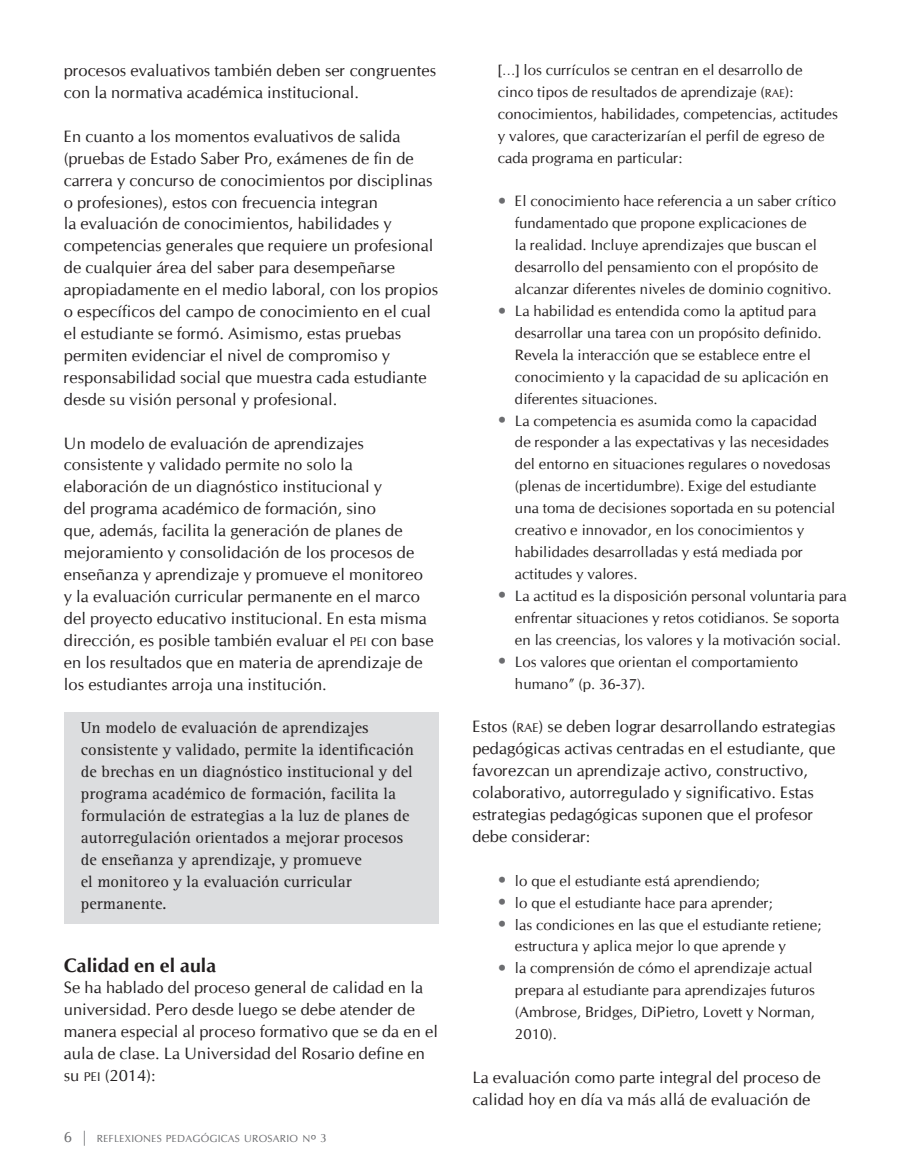
<style>
.page{position:relative;width:915px;height:1170px;background:#fff}
.page>*{position:absolute;margin:0;border:0;box-sizing:border-box;transform-origin:0 0}
.t1{font:700 19.5px "Cg Omega";letter-spacing:.005em;color:#231f20}
.t2{font:16.5px/21.9px "Cg Omega";letter-spacing:.005em;color:#231f20}
.t3{font:16.5px/21.9px "Rotis Serif";letter-spacing:.005em;color:#231f20}
.t4{font:15px/21.9px "Cg Omega";letter-spacing:.005em;color:#231f20}
.t5{font:10.2px "Cg Omega";letter-spacing:.02em;color:#6c6d70}
.s1{font-size:12.6px}
.s2{font-size:15px}
.s3{font-size:13.5px}
.s4{font-size:12px}
.s5{font-size:11.4px}
.s6{font-size:12px;color:#6c6d70}
</style>
<div class="page">
<div style="left:64px;top:711px;width:374px;height:212px;background:#dcdddf"></div>
<p class="t2" style="left:64px;top:60px;width:374px">procesos evaluativos también deben ser congruentes con la normativa académica institucional.</p>
<p class="t2" style="left:64px;top:125px;width:376px">En cuanto a los momentos evaluativos de salida (pruebas de Estado Saber Pro, exámenes de fin de carrera y concurso de conocimientos por disciplinas o profesiones), estos con frecuencia integran<br>la evaluación de conocimientos, habilidades y competencias generales que requiere un profesional de cualquier área del saber para desempeñarse apropiadamente en el medio laboral, con los propios o específicos del campo de conocimiento en el cual el estudiante se formó. Asimismo, estas pruebas permiten evidenciar el nivel de compromiso y responsabilidad social que muestra cada estudiante desde su visión personal y profesional.</p>
<p class="t2" style="left:64px;top:432px;width:371px">U n modelo de evaluación de aprendizajes consistente y validado permite no solo la elaboración de un diagnóstico institucional y<br>del programa académico de formación, sino<br>que, además, facilita la generación de planes de mejoramiento y consolidación de los procesos de enseñanza y aprendizaje y promueve el monitoreo y la evaluación curricular permanente en el marco del proyecto educativo institucional. En esta misma dirección, es posible también evaluar el <span class="s1">PEI</span> con base en los resultados que en materia de aprendizaje de los estudiantes arroja una institución.</p>
<p class="t3" style="left:81px;top:717px;width:334px">Un modelo de evaluación de aprendizajes consistente y validado, permite la identificación de brechas en un diagnóstico institucional y del programa académico de formación, facilita la formulación de estrategias a la luz de planes de autorregulación orientados a mejorar procesos de enseñanza y aprendizaje, y promueve<br>el monitoreo y la evaluación curricular permanente.</p>
<p class="t1" style="left:64px;top:953px;width:154px">Calidad en el aula</p>
<p class="t2" style="left:64px;top:977px;width:375px">Se ha hablado del proceso general de calidad en la universidad. Pero desde luego se debe atender de manera especial al proceso formativo que se da en el aula de clase. La U niversidad del Rosario define en su <span class="s1">PEI</span> (2014):</p>
<p class="t5" style="left:64px;top:1132px;width:264px"><span class="s2">6 |</span> REFLEXION ES PEDAGÓGICAS UROSARIO N<span class="s3">º</span> <span class="s4">3</span></p>
<p class="t4" style="left:497px;top:59px;width:341px">[…] los currículos se centran en el desarrollo de cinco tipos de resultados de aprendizaje (<span class="s5">RAE</span>): conocimientos, habilidades, competencias, actitudes y valores, que caracterizarían el perfil de egreso de cada programa en particular:</p>
<p class="t4" style="left:514px;top:190px;width:322px;text-indent:-17px"><span class="s6">•</span> El conocimiento hace referencia a un saber crítico fundamentado que propone explicaciones de<br>la realidad. Incluye aprendizajes que buscan el desarrollo del pensamiento con el propósito de alcanzar diferentes niveles de dominio cognitivo.</p>
<p class="t4" style="left:514px;top:300px;width:315px;text-indent:-17px"><span class="s6">•</span> La habilidad es entendida como la aptitud para desarrollar una tarea con un propósito definido.<br>Revela la interacción que se establece entre el conocimiento y la capacidad de su aplicación en diferentes situaciones.</p>
<p class="t4" style="left:514px;top:409px;width:322px;text-indent:-17px"><span class="s6">•</span> La competencia es asumida como la capacidad de responder a las expectativas y las necesidades del entorno en situaciones regulares o novedosas (plenas de incertidumbre). Exige del estudiante una toma de decisiones soportada en su potencial creativo e innovador, en los conocimientos y habilidades desarrolladas y está mediada por actitudes y valores.</p>
<p class="t4" style="left:514px;top:585px;width:333px;text-indent:-17px"><span class="s6">•</span> La actitud es la disposición personal voluntaria para enfrentar situaciones y retos cotidianos. Se soporta en las creencias, los valores y la motivación social.</p>
<p class="t4" style="left:514px;top:650px;width:285px;text-indent:-17px"><span class="s6">•</span> Los valores que orientan el comportamiento humano” (p. 36-37).</p>
<p class="t2" style="left:472px;top:716px;width:364px">Estos (<span class="s1">RAE</span>) se deben lograr desarrollando estrategias pedagógicas activas centradas en el estudiante, que favorezcan un aprendizaje activo, constructivo, colaborativo, autorregulado y significativo. Estas estrategias pedagógicas suponen que el profesor debe considerar:</p>
<p class="t4" style="left:497px;top:869px;width:263px"><span class="s6">•</span> lo que el estudiante está aprendiendo;</p>
<p class="t4" style="left:497px;top:891px;width:276px"><span class="s6">•</span> lo que el estudiante hace para aprender;</p>
<p class="t4" style="left:514px;top:913px;width:308px;text-indent:-17px"><span class="s6">•</span> las condiciones en las que el estudiante retiene; estructura y aplica mejor lo que aprende y</p>
<p class="t4" style="left:514px;top:957px;width:301px;text-indent:-17px"><span class="s6">•</span> la comprensión de cómo el aprendizaje actual prepara al estudiante para aprendizajes futuros (Ambrose, Bridges, DiPietro, Lovett y N orman, 2010).</p>
<p class="t2" style="left:472px;top:1066px;width:350px">La evaluación como parte integral del proceso de calidad hoy en día va más allá de evaluación de</p>
</div>
